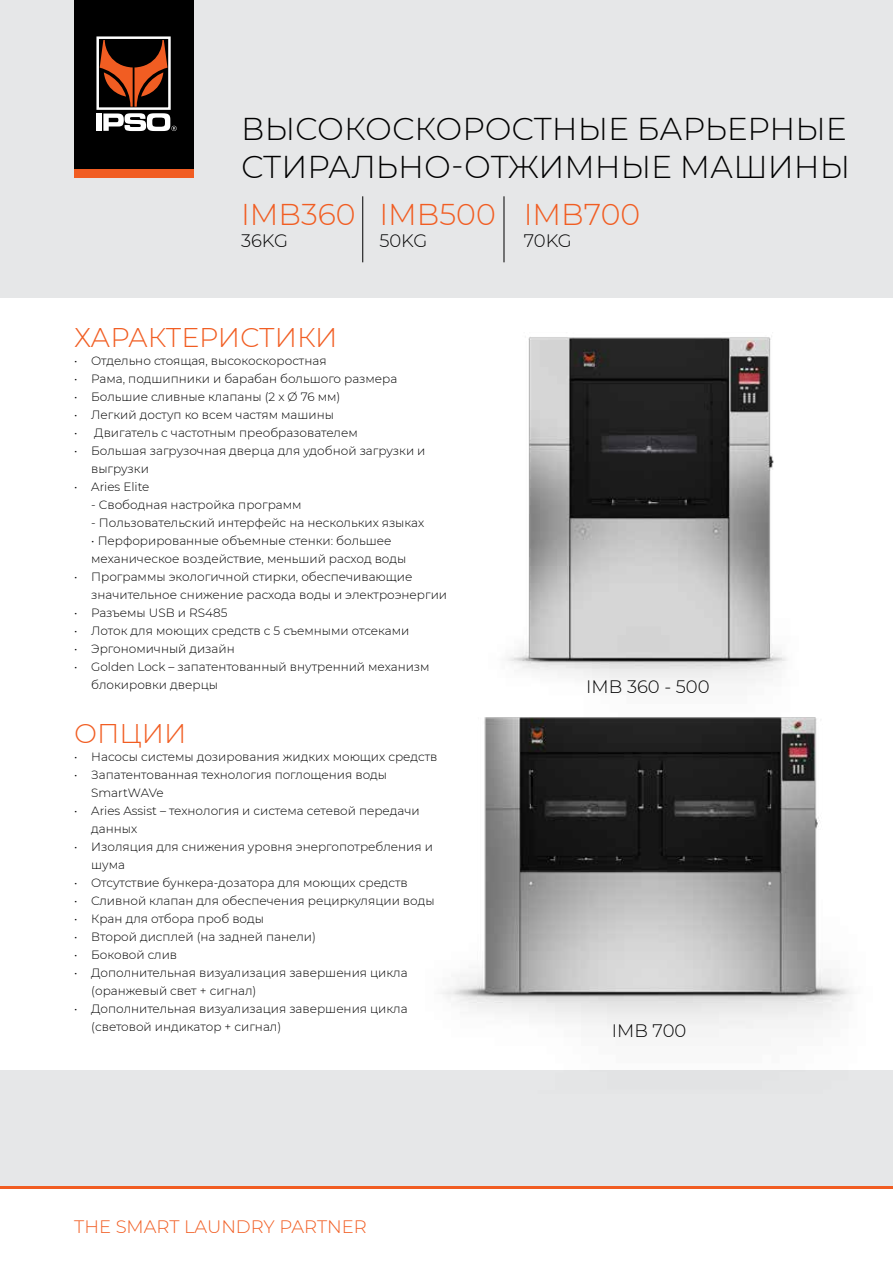
<style>
.page{position:relative;width:893px;height:1263px;background:#fff}
.page>*{position:absolute;margin:0;border:0;box-sizing:border-box;transform-origin:0 0}
.t1{font:300 31.5px/37.8px "Montserrat";color:#000}
.t2{font:300 30px "Montserrat";color:#f15d22}
.t3{font:300 27px "Montserrat";color:#f15d22}
.t4{font:300 18px "Montserrat";color:#000}
.t5{font:300 18px "Montserrat";color:#f15d22}
.t6{font:300 12px/18px "Montserrat";color:#000}
</style>
<div class="page">
<div style="left:0;top:0;width:893px;height:298px;background:#e6e7e8"></div>
<div style="left:74px;top:168px;width:119px;height:10px;background:#f15d22"></div>
<div style="left:74px;top:0;width:119px;height:168px;background:#000"></div>
<svg style="left:96px;top:36px;width:81px;height:95px"></svg>
<div style="left:0;top:1070px;width:893px;height:118px;background:#e6e7e8"></div>
<hr style="left:0;top:1187px;width:893px;height:2px;background:#f15d22">
<hr style="left:362px;top:196px;width:1px;height:66px;background:#000">
<hr style="left:504px;top:196px;width:1px;height:66px;background:#000">
<img style="left:507px;top:336px;width:280px;height:347px">
<img style="left:441px;top:717px;width:412px;height:320px">
<h1 class="t1" style="left:241px;top:109px;width:610px">ВЫСОКОСКОРОСТНЫЕ БАРЬЕРНЫЕ<br>СТИРАЛЬНО-ОТЖИМНЫЕ МАШИНЫ</h1>
<h2 class="t2" style="left:241px;top:194px;width:116px">IMB360</h2>
<h3 class="t4" style="left:241px;top:228px;width:48px">36KG</h3>
<h2 class="t2" style="left:379px;top:194px;width:118px">IMB500</h2>
<h3 class="t4" style="left:379px;top:228px;width:50px">50KG</h3>
<h2 class="t2" style="left:524px;top:194px;width:118px">IMB700</h2>
<h3 class="t4" style="left:524px;top:228px;width:50px">70KG</h3>
<h3 class="t3" style="left:74px;top:319px;width:265px">ХАРАКТЕРИСТИКИ</h3>
<p class="t6" style="left:74px;top:352px;width:254px">• Отдельно стоящая, высокоскоростная</p>
<p class="t6" style="left:74px;top:370px;width:325px">• Рама, подшипники и барабан большого размера</p>
<p class="t6" style="left:74px;top:388px;width:268px">• Большие сливные клапаны (2 х Ø 76 мм)</p>
<p class="t6" style="left:74px;top:406px;width:261px">• Легкий доступ ко всем частям машины</p>
<p class="t6" style="left:74px;top:424px;width:285px">• Двигатель с частотным преобразователем</p>
<p class="t6" style="left:91px;top:442px;width:336px;text-indent:-17px">• Большая загрузочная дверца для удобной загрузки и выгрузки</p>
<p class="t6" style="left:74px;top:478px;width:77px">• Aries Elite</p>
<p class="t6" style="left:91px;top:496px;width:212px">- Свободная настройка программ</p>
<p class="t6" style="left:91px;top:514px;width:335px">- Пользовательский интерфейс на нескольких языках</p>
<p class="t6" style="left:91px;top:532px;width:317px">• Перфорированные объемные стенки: большее механическое воздействие, меньший расход воды</p>
<p class="t6" style="left:91px;top:568px;width:357px;text-indent:-17px">• Программы экологичной стирки, обеспечивающие значительное снижение расхода воды и электроэнергии</p>
<p class="t6" style="left:74px;top:604px;width:155px">• Разъемы USB и RS485</p>
<p class="t6" style="left:74px;top:622px;width:337px">• Лоток для моющих средств с 5 съемными отсеками</p>
<p class="t6" style="left:74px;top:640px;width:162px">• Эргономичный дизайн</p>
<p class="t6" style="left:91px;top:658px;width:340px;text-indent:-17px">• Golden Lock – запатентованный внутренний механизм блокировки дверцы</p>
<h3 class="t3" style="left:74px;top:715px;width:114px">ОПЦИИ</h3>
<p class="t6" style="left:74px;top:748px;width:365px">• Насосы системы дозирования жидких моющих средств</p>
<p class="t6" style="left:91px;top:766px;width:297px;text-indent:-17px">• Запатентованная технология поглощения воды<br>SmartWAVe</p>
<p class="t6" style="left:91px;top:802px;width:330px;text-indent:-17px">• Aries Assist – технология и система сетевой передачи данных</p>
<p class="t6" style="left:91px;top:838px;width:343px;text-indent:-17px">• Изоляция для снижения уровня энергопотребления и шума</p>
<p class="t6" style="left:74px;top:874px;width:335px">• Отсутствие бункера-дозатора для моющих средств</p>
<p class="t6" style="left:74px;top:892px;width:362px">• Сливной клапан для обеспечения рециркуляции воды</p>
<p class="t6" style="left:74px;top:910px;width:191px">• Кран для отбора проб воды</p>
<p class="t6" style="left:74px;top:928px;width:243px">• Второй дисплей (на задней панели)</p>
<p class="t6" style="left:74px;top:946px;width:104px">• Боковой слив</p>
<p class="t6" style="left:91px;top:964px;width:318px;text-indent:-17px">• Дополнительная визуализация завершения цикла (оранжевый свет + сигнал)</p>
<p class="t6" style="left:91px;top:1000px;width:318px;text-indent:-17px">• Дополнительная визуализация завершения цикла (световой индикатор + сигнал)</p>
<h3 class="t4" style="left:586px;top:674px;width:125px">IMB 360 - 500</h3>
<h3 class="t4" style="left:612px;top:1018px;width:76px">IMB 700</h3>
<h3 class="t5" style="left:74px;top:1215px;width:294px">THE SMART LAUNDRY PARTNER</h3>
</div>
